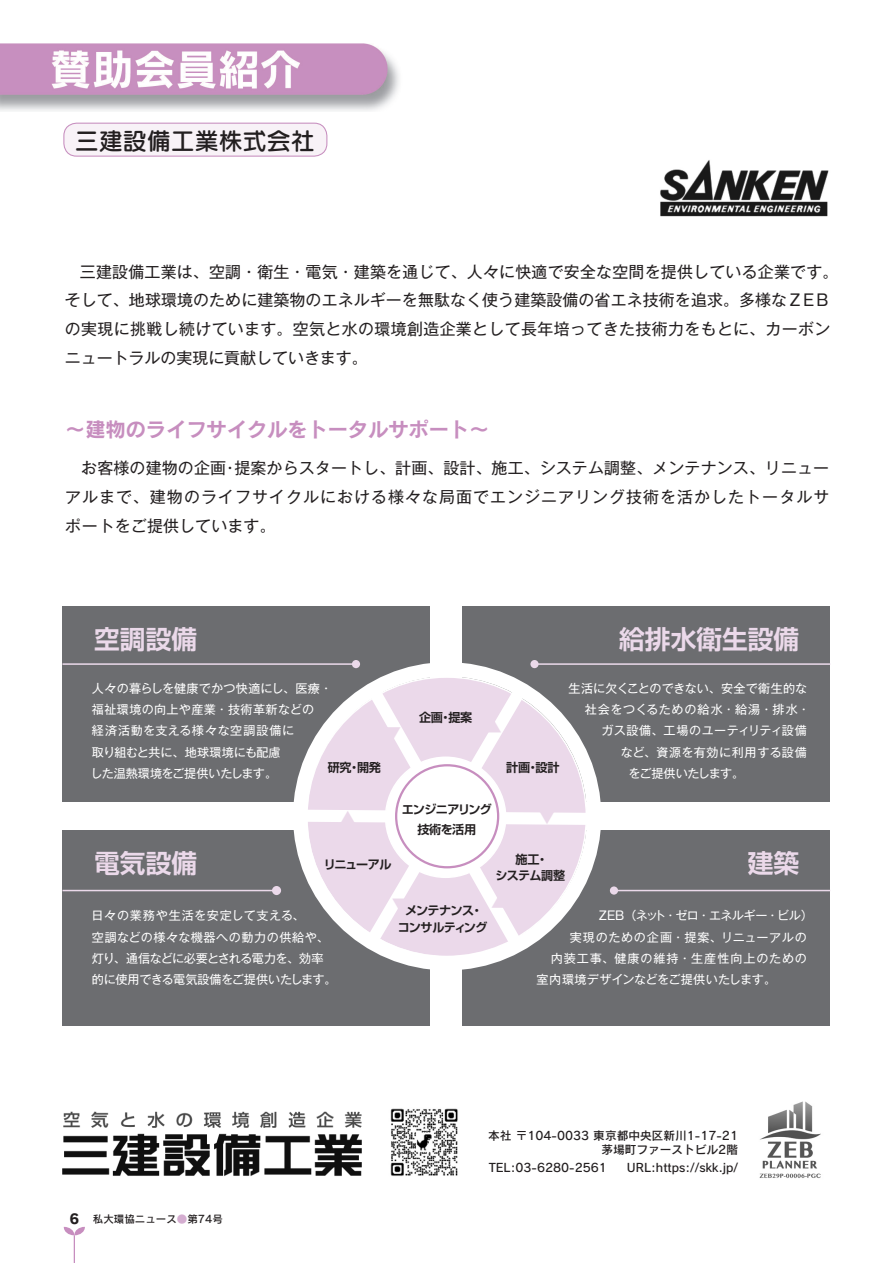
<style>
.page{position:relative;width:893px;height:1263px;background:#fff}
.page>*{position:absolute;margin:0;border:0;box-sizing:border-box;transform-origin:0 0}
.t1{font:700 25.65px "Shin Go Pro De";color:#ebd9ea}
.t2{font:24px "Seurat Pro DB";color:#231f20}
.t3{font:22.35px "Koz Go Pr 6 N";color:#ebd9ea}
.t4{font:20.25px "Rodin Pro B";color:#c78ebf}
.t5{font:15.9px/28.7px "Gothic MB101 Pro";letter-spacing:.015em;color:#231f20}
.t6{font:12.15px/21.1px "Gothic MB101 Pro";letter-spacing:.02em;color:#fff}
.t7{font:12.15px/21.1px "Gothic MB101 Pro";color:#fff}
.t8{font:700 12.15px/16.6px "Shin Go Pro De";letter-spacing:-.045em;color:#231f20;text-align:center}
.t9{font:12.15px "Gothic MB101 Pro";letter-spacing:-.045em;color:#fff}
.t10{font:12.15px "Gothic MB101 Pro";letter-spacing:.08em;color:#fff}
.t11{font:12.15px "Gothic MB101 Pro";letter-spacing:.06em;color:#fff}
.t12{font:12.15px "Gothic MB101 Pro";letter-spacing:.065em;color:#fff}
.t13{font:12.15px "Gothic MB101 Pro";letter-spacing:-.04em;color:#fff}
.t14{font:11.7px/13.8px "Rodin Pro DB";color:#231f20;text-align:right}
.t15{font:10.5px "Rodin Pro DB";color:#231f20}
.s1{font-family:"Rodin Pro EB";font-size:13.5px}
.s2{color:#d4add0}
</style>
<div class="page">
<svg style="left:64px;top:1227px;width:21px;height:36px"></svg>
<img style="left:0;top:43px;width:399px;height:68px">
<div style="left:64px;top:123px;width:263px;height:33px;background:#f8f2f7;border-radius:13px"></div>
<div style="left:63px;top:123px;width:264px;height:34px;border:1px solid #c78ebf;border-radius:13px"></div>
<div style="left:62px;top:606px;width:368px;height:195px;background:#6c6d70"></div>
<div style="left:463px;top:606px;width:367px;height:195px;background:#6c6d70"></div>
<div style="left:62px;top:831px;width:368px;height:195px;background:#6c6d70"></div>
<div style="left:463px;top:831px;width:367px;height:195px;background:#6c6d70"></div>
<div style="left:293px;top:662px;width:308px;height:308px;border:14px solid #fff;border-radius:50%"></div>
<hr style="left:62px;top:663px;width:294px;height:2px;background:#ebd9ea">
<div style="left:352px;top:660px;width:8px;height:8px;background:#ebd9ea;border-radius:50%"></div>
<hr style="left:62px;top:890px;width:215px;height:1px;background:#ebd9ea">
<div style="left:272px;top:886px;width:9px;height:9px;background:#ebd9ea;border-radius:50%"></div>
<hr style="left:534px;top:663px;width:296px;height:2px;background:#ebd9ea">
<div style="left:530px;top:660px;width:9px;height:8px;background:#ebd9ea;border-radius:50%"></div>
<hr style="left:614px;top:890px;width:216px;height:1px;background:#ebd9ea">
<div style="left:610px;top:886px;width:8px;height:9px;background:#ebd9ea;border-radius:50%"></div>
<img style="left:62px;top:1111px;width:300px;height:65px">
<img style="left:759px;top:1101px;width:62px;height:77px">
<img style="left:660px;top:160px;width:169px;height:57px">
<img style="left:390px;top:1108px;width:68px;height:68px">
<svg style="left:290px;top:676px;width:310px;height:282px"></svg>
<h2 class="t2" style="left:75px;top:125px;width:242px">三建設備工業株式会社</h2>
<p class="t5" style="left:65px;top:255px;width:775px;text-indent:15px">三建設備工業は、空調・衛生・電気・建築を通じて、人々に快適で安全な空間を提供している企業です。そして、地球環境のために建築物のエネルギーを無駄なく使う建築設備の省エネ技術を追求。多様なＺＥＢの実現に挑戦し続けています。空気と水の環境創造企業として長年培ってきた技術力をもとに、カーボンニュートラルの実現に貢献していきます。</p>
<p class="t4" style="left:65px;top:415px;width:426px">～建物のライフサイクルをトータルサポート～</p>
<p class="t5" style="left:65px;top:452px;width:766px;text-align:justify">　お客様の建物の企画・提案からスタートし、計画、設計、施工、システム調整、メンテナンス、リニューアルまで、建物のライフサイクルにおける様々な局面でエンジニアリング技術を活かしたトータルサポートをご提供しています。</p>
<h1 class="t1" style="left:94px;top:619px;width:104px">空調設備</h1>
<h1 class="t1" style="left:619px;top:619px;width:182px">給排水衛生設備</h1>
<p class="t6" style="left:91px;top:676px;width:243px">人々の暮らしを健康でかつ快適にし、医療・福祉環境の向上や産業・技術革新などの<br>経済活動を支える様々な空調設備に<br>取り組むと共に、地球環境にも配慮<br>した温熱環境をご提供いたします。</p>
<h3 class="t3" style="left:379px;top:723px;width:24px">▼</h3>
<p class="t8" style="left:328px;top:757px;width:55px">研究・開発</p>
<p class="t8" style="left:419px;top:707px;width:55px">企画・提案</p>
<p class="t8" style="left:402px;top:798px;width:92px;line-height:19.6px">エンジニアリング技術を活用</p>
<p class="t8" style="left:506px;top:757px;width:55px">計画・設計</p>
<p class="t7" style="left:569px;top:676px;width:240px">生活に欠くことのできない、安全で衛生的な</p>
<p class="t12" style="left:585px;top:699px;width:227px">社会をつくるための給水・給湯・排水・</p>
<p class="t6" style="left:601px;top:718px;width:207px">ガス設備、工場のユーティリティ設備</p>
<p class="t6" style="left:621px;top:740px;width:187px">など、資源を有効に利用する設備</p>
<p class="t13" style="left:629px;top:763px;width:117px">をご提供いたします。</p>
<h1 class="t1" style="left:94px;top:842px;width:104px">電気設備</h1>
<h1 class="t1" style="left:748px;top:842px;width:53px">建築</h1>
<p class="t8" style="left:495px;top:849px;width:71px">施工・<br>システム調整</p>
<p class="t8" style="left:324px;top:854px;width:69px">リニューアル</p>
<h3 class="t3" style="left:514px;top:911px;width:24px;rotate:-180deg">▼</h3>
<p class="t8" style="left:398px;top:901px;width:91px">メンテナンス・コンサルティング</p>
<p class="t7" style="left:92px;top:903px;width:247px">日々の業務や生活を安定して支える、<br>空調などの様々な機器への動力の供給や、灯り、通信などに必要とされる電力を、効率的に使用できる電気設備をご提供いたします。</p>
<p class="t9" style="left:599px;top:906px;width:216px">ZEB（ネット・ゼロ・エネルギー・ビル）</p>
<p class="t11" style="left:570px;top:927px;width:239px">実現のための企画・提案、リニューアルの</p>
<p class="t10" style="left:551px;top:948px;width:258px">内装工事、健康の維持・生産性向上のための</p>
<p class="t6" style="left:536px;top:967px;width:241px">室内環境デザインなどをご提供いたします。</p>
<p class="t15" style="left:70px;top:1212px;width:155px"><span class="s1">6</span> 私大環協ニュース<span class="s2">●</span>第74号</p>
<p class="t14" style="left:488px;top:1128px;width:251px">本社 〒104-0033 東京都中央区新川1-17-21茅場町ファーストビル2階</p>
<p class="t14" style="left:489px;top:1160px;width:251px">TEL:03-6280-2561　 URL:https://skk.jp/</p>
</div>
